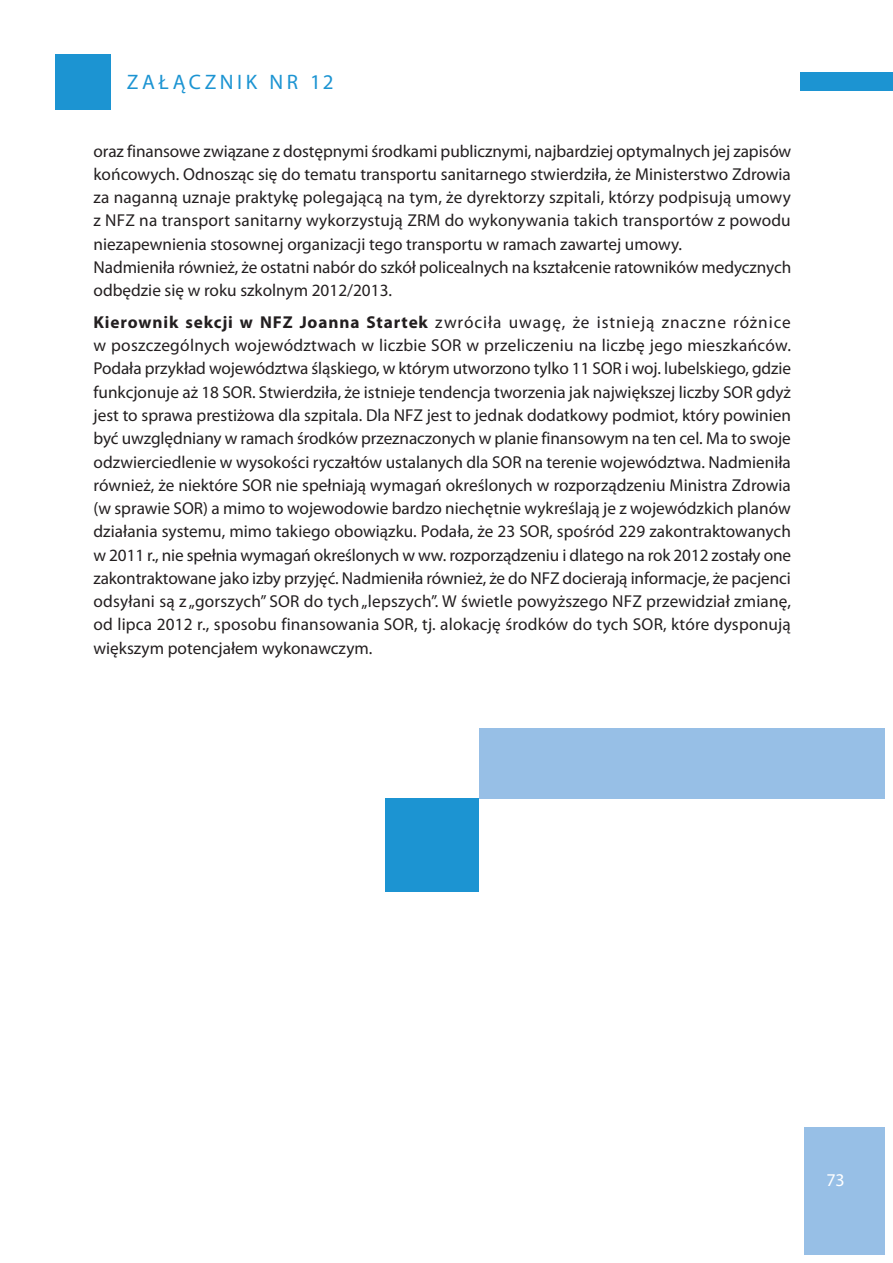
<style>
.page{position:relative;width:893px;height:1263px;background:#fff}
.page>*{position:absolute;margin:0;border:0;box-sizing:border-box;transform-origin:0 0}
.t1{font:21px "Myriad Pro";letter-spacing:.175em;color:#1c94d2}
.t2{font:18px "Myriad Pro";color:#fff}
.t3{font:17.25px/23.2px "Myriad Pro";color:#231f20;text-align:justify}
.t4{font:17.25px/23.2px "Myriad Pro";letter-spacing:.02em;color:#231f20}
.s1{font-weight:700}
</style>
<div class="page">
<div style="left:804px;top:1127px;width:80px;height:127px;background:#97bfe6"></div>
<div style="left:800px;top:72px;width:93px;height:19px;background:#1c94d2"></div>
<div style="left:55px;top:54px;width:56px;height:55px;background:#1c94d2"></div>
<div style="left:479px;top:728px;width:405px;height:71px;background:#97bfe6"></div>
<div style="left:385px;top:799px;width:93px;height:93px;background:#1c94d2"></div>
<p class="t1" style="left:127px;top:69px;width:208px">zał ączni k nr 12</p>
<p class="t3" style="left:94px;top:139px;width:699px">oraz finansowe związane z dostępnymi środkami publicznymi, najbardziej optymalnych jej zapisów końcowych. Odnosząc się do tematu transportu sanitarnego stwierdziła, że Ministerstwo Zdrowia za naganną uznaje praktykę polegającą na tym, że dyrektorzy szpitali, którzy podpisują umowy z NFZ</p>
<p class="t3" style="left:94px;top:209px;width:699px;text-align:left;text-indent:351px">do wykonywania takich transportów z powodu niezapewnienia stosownej organizacji tego transportu w ramach zawartej umowy.<br>Nadmieniła również, że ostatni nabór do szkół policealnych na kształcenie ratowników medycznych odbędzie się w roku szkolnym 2012/2013.</p>
<p class="t4" style="left:94px;top:310px;width:699px"><span class="s1">Kierownik sekcji w NFZ Joanna Startek</span> zwróciła uwagę, że istnieją znaczne różnice w poszczególnych województwach w liczbie SOR</p>
<p class="t3" style="left:139px;top:209px;width:280px">na transport sanitarny wykorzystują ZRM</p>
<p class="t3" style="left:94px;top:334px;width:699px;text-indent:373px">w przeliczeniu na liczbę jego mieszkańców.<br>Podała przykład województwa śląskiego, w którym utworzono tylko 11 SOR</p>
<p class="t3" style="left:94px;top:357px;width:699px;text-indent:531px">i woj. lubelskiego, gdzie funkcjonuje aż 18 SOR. Stwierdziła, że istnieje tendencja tworzenia jak największej liczby SOR</p>
<p class="t3" style="left:756px;top:380px;width:36px">gdyż</p>
<p class="t3" style="left:94px;top:403px;width:311px">jest to sprawa prestiżowa dla szpitala. Dla NFZ</p>
<p class="t3" style="left:94px;top:403px;width:699px;text-indent:333px">jest to jednak dodatkowy podmiot, który powinien być uwzględniany w ramach środków przeznaczonych w planie finansowym na ten cel. Ma to swoje odzwierciedlenie w wysokości ryczałtów ustalanych dla SOR</p>
<p class="t3" style="left:525px;top:450px;width:267px">na terenie województwa. Nadmieniła</p>
<p class="t3" style="left:94px;top:473px;width:699px;text-indent:182px">nie spełniają wymagań określonych w rozporządzeniu Ministra Zdrowia (w sprawie SOR) a mimo to wojewodowie bardzo niechętnie wykreślają je z wojewódzkich planów działania systemu, mimo takiego obowiązku. Podała, że 23 SOR, spośród 229 zakontraktowanych w 2011 r., nie spełnia wymagań określonych w ww. rozporządzeniu i dlatego na rok 2012 zostały one zakontraktowane jako izby przyjęć. Nadmieniła również, że do NFZ</p>
<p class="t3" style="left:94px;top:473px;width:160px">również, że niektóre SOR</p>
<p class="t3" style="left:563px;top:566px;width:230px">docierają informacje, że pacjenci</p>
<p class="t3" style="left:94px;top:589px;width:699px;text-indent:553px">przewidział zmianę, od lipca 2012 r., sposobu finansowania SOR, tj. alokację środków do tych SOR, które dysponują większym potencjałem wykonawczym.</p>
<p class="t3" style="left:94px;top:589px;width:187px">odsyłani są z „gorszych” SOR</p>
<p class="t3" style="left:304px;top:589px;width:319px">do tych „lepszych”. W świetle powyższego NFZ</p>
<p class="t2" style="left:826px;top:1168px;width:20px">73</p>
</div>
